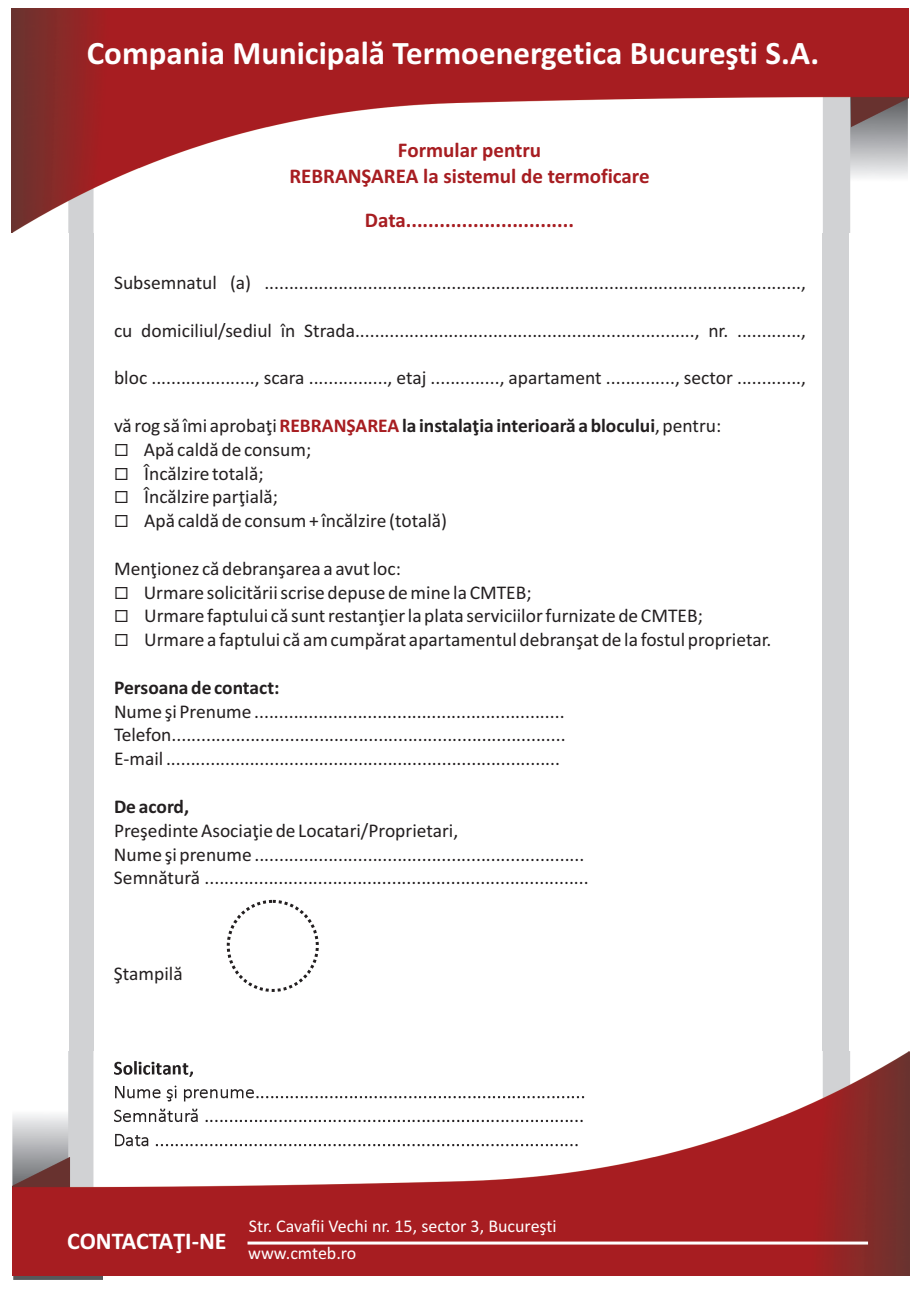
<style>
.page{position:relative;width:920px;height:1290px;background:#fff}
.page>*{position:absolute;margin:0;border:0;box-sizing:border-box;transform-origin:0 0}
.t1{font:700 33px "Calibri";color:#fff}
.t2{font:700 24px "Calibri";color:#fff}
.t3{font:700 21px/25.7px "Calibri";color:#a71d21;text-align:center}
.t4{font:19.5px/23.9px "Calibri";color:#231f20}
.t5{font:700 19.5px "Calibri";color:#231f20}
.t6{font:18px/27.2px "Calibri";color:#fff}
.s1{font-weight:400}
.s2{color:#a71d21}
</style>
<div class="page">
<div style="left:823px;top:14px;width:26px;height:1250px;background:#d1d2d4"></div>
<div style="left:69px;top:19px;width:25px;height:1249px;background:#d1d2d4"></div>
<div style="left:227px;top:900px;width:92px;height:92px;border:3px dashed #231f20;border-radius:50%"></div>
<svg style="left:13px;top:1276px;width:90px;height:4px"></svg>
<img style="left:13px;top:1052px;width:896px;height:224px">
<img style="left:12px;top:9px;width:896px;height:224px">
<hr style="left:247px;top:1241px;width:621px;height:3px;background:#fff">
<h1 class="t1" style="left:87px;top:39px;width:734px">Compania Municipalã Termoenergetica Bucureºti S.A.</h1>
<p class="t3" style="left:289px;top:139px;width:362px">Formular pentru<br>REBRANªAREA la sistemul de termoficare</p>
<p class="t3" style="left:365px;top:209px;width:211px">Data..............................</p>
<p class="t4" style="left:114px;top:272px;width:694px">Subsemnatul (a) .............................................................................................................,</p>
<p class="t4" style="left:114px;top:320px;width:694px">cu domiciliul/sediul în Strada....................................................................., nr. .............,</p>
<p class="t4" style="left:114px;top:368px;width:694px">bloc ....................., scara ................, etaj .............., apartament .............., sector .............,</p>
<p class="t5" style="left:114px;top:417px;width:609px"><span class="s1">vã rog sã îmi aprobaþi</span><span class="s2">REBRANªAREA</span>la instalaþia interioarã a blocului<span class="s1">, pentru:</span></p>
<p class="t4" style="left:144px;top:439px;width:169px">Apã caldã de consum;</p>
<p class="t4" style="left:144px;top:463px;width:121px">Încãlzire totalã;</p>
<p class="t4" style="left:144px;top:487px;width:304px">Încãlzire parþialã;<br>Apã caldã de consum + încãlzire (totalã)</p>
<p class="t4" style="left:114px;top:558px;width:288px">Menþionez cã debranºarea a avut loc:</p>
<p class="t4" style="left:144px;top:582px;width:389px">Urmare solicitãrii scrise depuse de mine la CMTEB;</p>
<p class="t4" style="left:144px;top:606px;width:629px">Urmare faptului cã sunt restanþier la plata serviciilor furnizate de CMTEB;<br>Urmare a faptului cã am cumpãrat apartamentul debranºat de la fostul proprietar.</p>
<p class="t5" style="left:114px;top:679px;width:167px">Persoana de contact:</p>
<p class="t4" style="left:114px;top:701px;width:453px;text-align:justify">Nume ºi Prenume ...............................................................<br>Telefon................................................................................<br>E-mail ................................................................................</p>
<p class="t5" style="left:114px;top:798px;width:77px">De acord,</p>
<p class="t4" style="left:114px;top:820px;width:476px">Preºedinte Asociaþie de Locatari/Proprietari,<br>Nume ºi prenume ...................................................................<br>Semnãturã ..............................................................................</p>
<p class="t4" style="left:114px;top:963px;width:70px">ªtampilã</p>
<p class="t2" style="left:67px;top:1231px;width:161px">CONTACTAÞI-NE</p>
<p class="t6" style="left:248px;top:1214px;width:310px">Str. Cavafii Vechi nr. 15, sector 3, Bucureºti www.cmteb.ro</p>
</div>
